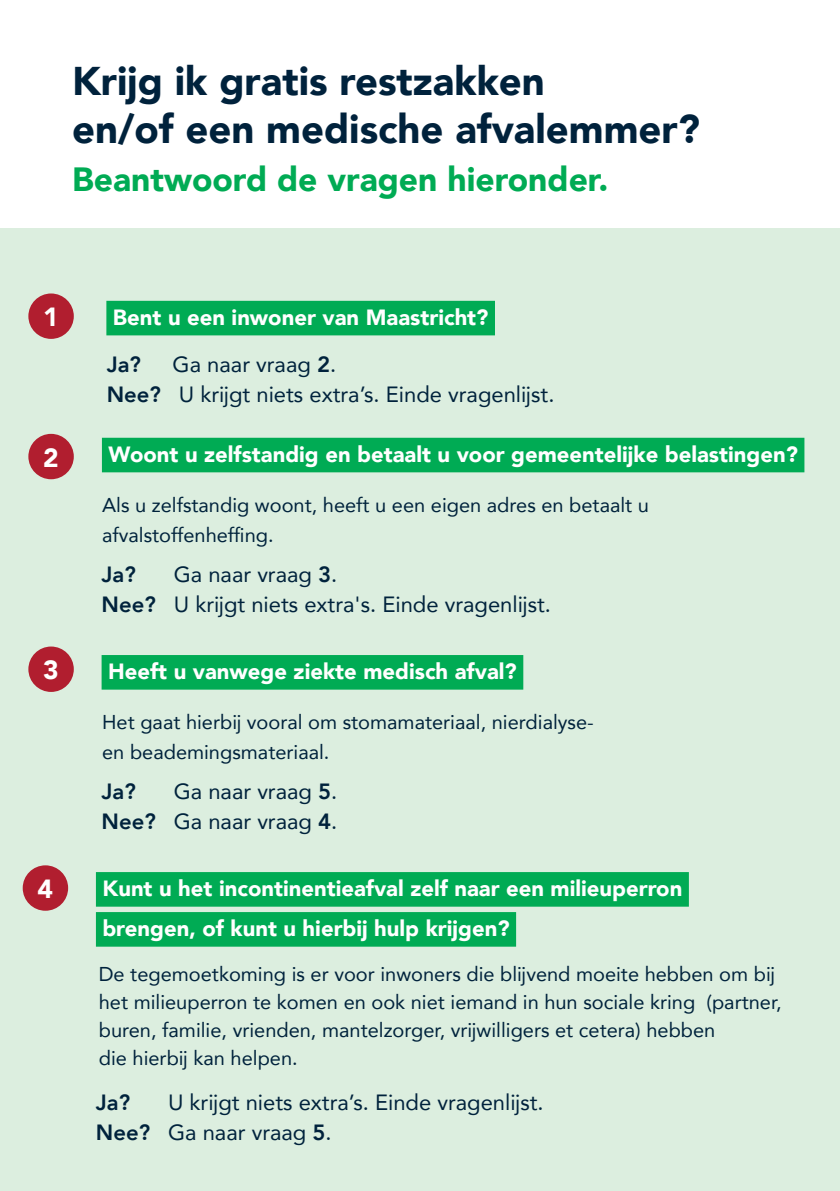
<style>
.page{position:relative;width:840px;height:1191px;background:#fff}
.page>*{position:absolute;margin:0;border:0;box-sizing:border-box;transform-origin:0 0}
.t1{font:900 40px/48px "Avenir";color:#00223c}
.t2{font:900 33.6px "Avenir";color:#00ab54}
.t3{font:900 26.2px "Avenir";color:#fff}
.t4{font:900 22px/40px "Avenir";color:#fff}
.t5{font:22px/30px "Avenir";color:#00223c}
.t6{font:800 22px "Avenir";color:#00223c}
.t7{font:20px/28px "Avenir";color:#00223c}
.s1{font-weight:800}
</style>
<div class="page">
<div style="left:0;top:228px;width:839px;height:963px;background:#dceedf"></div>
<div style="left:106px;top:301px;width:388px;height:34px;background:#00ab54"></div>
<div style="left:102px;top:438px;width:702px;height:34px;background:#00ab54"></div>
<div style="left:101px;top:655px;width:422px;height:34px;background:#00ab54"></div>
<div style="left:28px;top:293px;width:46px;height:46px;background:#b11e2f;border-radius:50%"></div>
<div style="left:28px;top:434px;width:46px;height:45px;background:#b11e2f;border-radius:50%"></div>
<div style="left:28px;top:646px;width:46px;height:46px;background:#b11e2f;border-radius:50%"></div>
<div style="left:96px;top:872px;width:592px;height:34px;background:#00ab54"></div>
<div style="left:96px;top:912px;width:420px;height:34px;background:#00ab54"></div>
<div style="left:23px;top:865px;width:45px;height:45px;background:#b11e2f;border-radius:50%"></div>
<h1 class="t1" style="left:72px;top:56px;width:629px">Krijg ik gratis restzakken<br>en/of een medische afvalemmer?</h1>
<h2 class="t2" style="left:72px;top:151px;width:537px">Beantwoord de vragen hieronder.</h2>
<h3 class="t3" style="left:43px;top:295px;width:17px">1</h3>
<p class="t4" style="left:113px;top:296px;width:377px">Bent u een inwoner van Maastricht?</p>
<p class="t6" style="left:107px;top:347px;width:36px">Ja?</p>
<p class="t5" style="left:107px;top:349px;width:449px;text-indent:66px">Ga naar vraag <span class="s1">2</span>.<br><span class="s1">Nee?</span> U krijgt niets extra’s. Einde vragenlijst.</p>
<h3 class="t3" style="left:43px;top:435px;width:17px">2</h3>
<p class="t4" style="left:108px;top:433px;width:690px">Woont u zelfstandig en betaalt u voor gemeentelijke belastingen?</p>
<p class="t7" style="left:102px;top:490px;width:548px;line-height:30px">Als u zelfstandig woont, heeft u een eigen adres en betaalt u afvalstoffenheffing.</p>
<p class="t6" style="left:101px;top:557px;width:36px">Ja?</p>
<p class="t5" style="left:102px;top:558px;width:450px;text-indent:72px">Ga naar vraag <span class="s1">3</span>.<br><span class="s1">Nee?</span> U krijgt niets extra's. Einde vragenlijst.</p>
<h3 class="t3" style="left:43px;top:647px;width:17px">3</h3>
<p class="t4" style="left:108px;top:650px;width:410px">Heeft u vanwege ziekte medisch afval?</p>
<p class="t7" style="left:102px;top:706px;width:493px;line-height:30px">Het gaat hierbij vooral om stomamateriaal, nierdialyse&shy;en beademingsmateriaal.</p>
<p class="t6" style="left:101px;top:774px;width:36px">Ja?</p>
<p class="t5" style="left:102px;top:775px;width:237px;text-align:right">Ga naar vraag <span class="s1">5</span>.<br><span class="s1">Nee?</span> Ga naar vraag <span class="s1">4</span>.</p>
<h3 class="t3" style="left:38px;top:866px;width:17px">4</h3>
<p class="t4" style="left:102px;top:867px;width:581px">Kunt u het incontinentieafval zelf naar een milieuperron brengen, of kunt u hierbij hulp krijgen?</p>
<p class="t7" style="left:99px;top:959px;width:684px">De tegemoetkoming is er voor inwoners die blijvend moeite hebben om bij het milieuperron te komen en ook niet iemand in hun sociale kring (partner, buren, familie, vrienden, mantelzorger, vrijwilligers et cetera) hebben<br>die hierbij kan helpen.</p>
<p class="t5" style="left:96px;top:1086px;width:449px;text-indent:72px">U krijgt niets extra’s. Einde vragenlijst.<br><span class="s1">Nee?</span> Ga naar vraag <span class="s1">5</span>.</p>
<p class="t6" style="left:96px;top:1085px;width:36px">Ja?</p>
</div>
